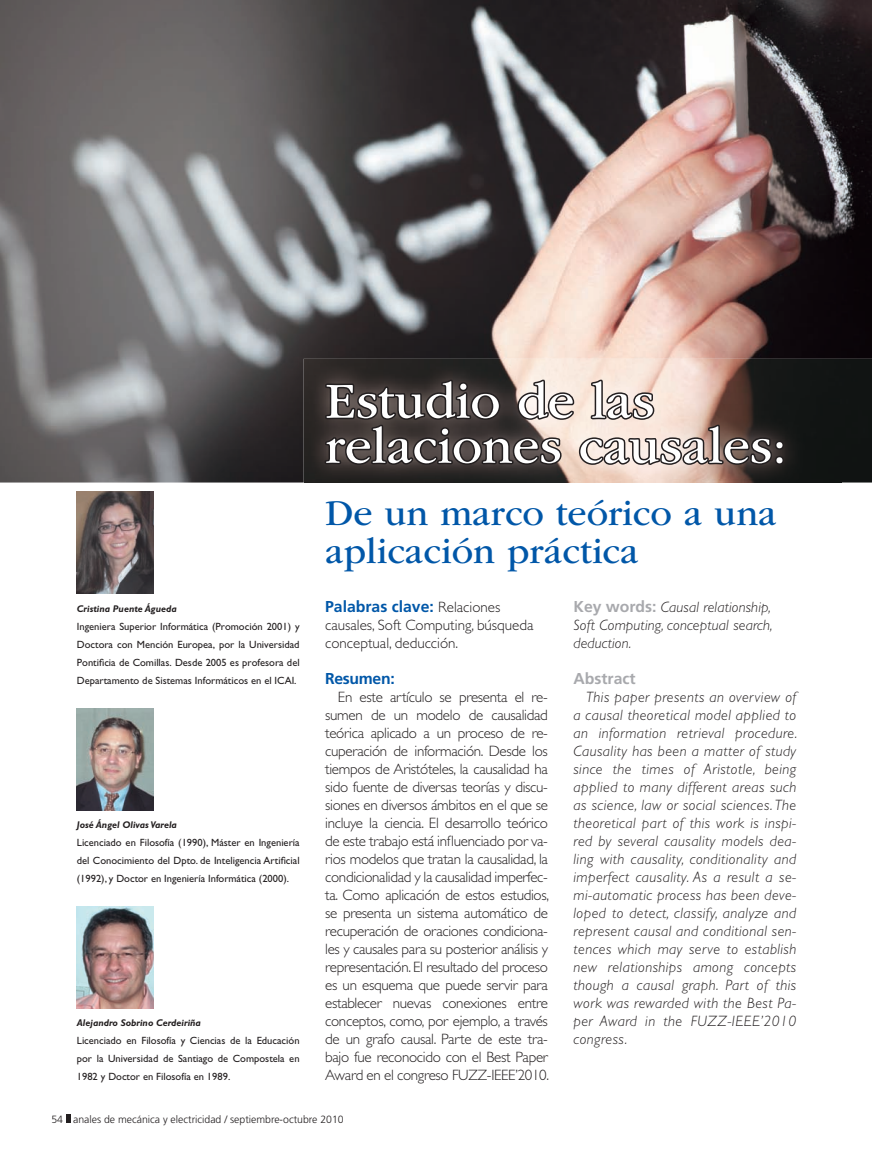
<style>
.page{position:relative;width:872px;height:1149px;background:#fff}
.page>*{position:absolute;margin:0;border:0;box-sizing:border-box;transform-origin:0 0}
.t1{font:52.5px/45px "ITC Garamond Std";color:#fff}
.t2{font:37.5px/37.5px "ITC Garamond Std";color:#0157a8}
.t3{font:700 15.75px "Frutiger LT Std";color:#0157a8}
.t4{font:700 15.75px "Frutiger LT Std";letter-spacing:-.02em;color:#0157a8}
.t5{font:700 15.75px "Frutiger LT Std";color:#a8a9ad}
.t6{font:300 15px/18px "Gill Sans Std";letter-spacing:-.005em;color:#231f20}
.t7{font:italic 300 15px/18px "Gill Sans Std";letter-spacing:.01em;color:#231f20;text-align:justify}
.t8{font:10.5px/18px "Gill Sans Std";color:#231f20;text-align:justify}
.t9{font:300 10.5px "Frutiger LT Std";color:#231f20}
.t10{font:italic 700 9.75px "Gill Sans Std";color:#231f20}
.s1{font-family:"Gill Sans Std";font-weight:300;font-size:15px;color:#231f20}
.s2{font-family:"Frutiger LT Std";font-weight:700;font-style:normal;font-size:15.75px;color:#a8a9ad}
</style>
<div class="page">
<svg style="left:66px;top:1114px;width:4px;height:8px"></svg>
<img style="left:0;top:0;width:871px;height:482px">
<img style="left:77px;top:492px;width:76px;height:102px">
<img style="left:77px;top:708px;width:76px;height:102px">
<img style="left:77px;top:906px;width:76px;height:102px">
<img style="left:303px;top:359px;width:568px;height:124px">
<svg style="left:323px;top:378px;width:462px;height:89px;background:#706560"></svg>
<img style="left:305px;top:479px;width:536px;height:4px">
<p class="t10" style="left:77px;top:602px;width:101px">Cristina Puente Águeda</p>
<p class="t8" style="left:77px;top:617px;width:224px">Ingeniera Superior Informática (Promoción 2001) y Doctora con Mención Europea, por la Universidad Pontificia de Comillas. Desde 2005 es profesora del Departamento de Sistemas Informáticos en el ICAI.</p>
<p class="t10" style="left:77px;top:818px;width:102px">José Ángel Olivas Varela</p>
<p class="t8" style="left:77px;top:833px;width:224px">Licenciado en Filosofía (1990), Máster en Ingeniería del Conocimiento del Dpto. de Inteligencia Artificial (1992), y Doctor en Ingeniería Informática (2000).</p>
<p class="t10" style="left:77px;top:1016px;width:125px">Alejandro Sobrino Cerdeiriña</p>
<p class="t8" style="left:77px;top:1031px;width:224px">Licenciado en Filosofía y Ciencias de la Educación por la Universidad de Santiago de Compostela en 1982 y Doctor en Filosofía en 1989.</p>
<h1 class="t1" style="left:325px;top:379px;width:463px">Estudio de las relaciones causales:</h1>
<h2 class="t2" style="left:325px;top:495px;width:453px">De un marco teórico a una aplicación práctica</h2>
<p class="t3" style="left:325px;top:597px;width:176px">Palabras clave: <span class="s1">Relaciones</span></p>
<p class="t6" style="left:325px;top:616px;width:210px">causales, Soft Computing, búsqueda conceptual, deducción.</p>
<p class="t4" style="left:325px;top:669px;width:71px">Resumen:</p>
<p class="t6" style="left:325px;top:688px;width:225px;text-align:justify;text-indent:13px">En este artículo se presenta el re&shy;sumen de un modelo de causalidad teórica aplicado a un proceso de re&shy;cuperación de información. Desde los tiempos de Aristóteles, la causalidad ha sido fuente de diversas teorías y discu&shy;siones en diversos ámbitos en el que se incluye la ciencia. El desarrollo teórico de este trabajo está influenciado por va&shy;rios modelos que tratan la causalidad, la condicionalidad y la causalidad imperfec&shy;ta. Como aplicación de estos estudios, se presenta un sistema automático de recuperación de oraciones condiciona&shy;les y causales para su posterior análisis y representación. El resultado del proceso es un esquema que puede servir para establecer nuevas conexiones entre conceptos, como, por ejemplo, a través de un grafo causal. Parte de este tra&shy;bajo fue reconocido con el Best Paper Award en el congreso FUZZ-IEEE’2010.</p>
<p class="t7" style="left:573px;top:598px;width:201px"><span class="s2">Key words:</span> Causal relationship, Soft Computing, conceptual search, deduction.</p>
<p class="t5" style="left:573px;top:669px;width:64px">Abstract</p>
<p class="t7" style="left:573px;top:688px;width:225px;text-indent:13px">This paper presents an overview of a causal theoretical model applied to an information retrieval procedure.<br>Causality has been a matter of study since the times of Aristotle, being applied to many different areas such as science, law or social sciences. The theoretical part of this work is inspi&shy;red by several causality models dea&shy;ling with causality, conditionality and imperfect causality. As a result a se&shy;mi-automatic process has been deve&shy;loped to detect, classify, analyze and represent causal and conditional sen&shy;tences which may serve to establish new relationships among concepts though a causal graph. Part of this work was rewarded with the Best Pa&shy;per Award in the FUZZ-IEEE’2010 congress.</p>
<p class="t9" style="left:51px;top:1113px;width:294px">54 anales de mecánica y electricidad / septiembre-octubre 2010</p>
</div>
